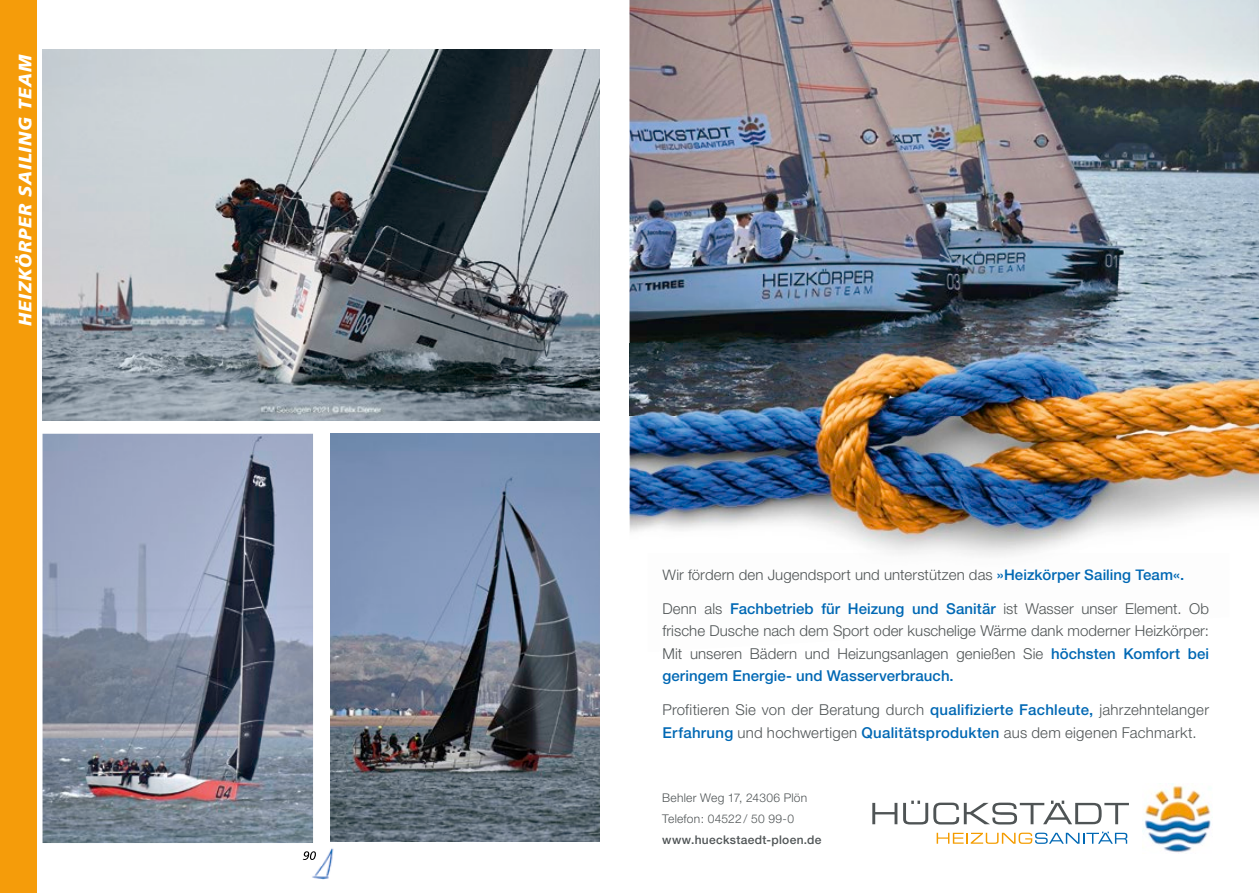
<style>
.page{position:relative;width:1259px;height:893px;background:#fff}
.page>*{position:absolute;margin:0;border:0;box-sizing:border-box;transform-origin:0 0}
.t1{font:italic 900 18px "Frutiger LT Std";color:#fff}
.t2{font:300 15px/22.5px "Helvetica Neue";letter-spacing:.01em;color:#4f5455;text-align:justify}
.t3{font:300 12px/21.3px "Helvetica Neue";letter-spacing:.025em;color:#4f5455}
.t4{font:500 12px "Helvetica Neue";letter-spacing:.025em;color:#4f5455}
.s1{font-weight:500;color:#0068b4}
</style>
<div class="page">
<svg style="left:872px;top:803px;width:25px;height:21px"></svg>
<svg style="left:903px;top:801px;width:226px;height:23px"></svg>
<svg style="left:936px;top:832px;width:191px;height:12px"></svg>
<img style="left:1142px;top:783px;width:69px;height:70px">
<img style="left:629px;top:0;width:630px;height:553px">
<img style="left:1005px;top:569px;width:108px;height:1px">
<img style="left:629px;top:344px;width:630px;height:71px">
<img style="left:43px;top:434px;width:270px;height:409px">
<img style="left:330px;top:434px;width:270px;height:408px">
<img style="left:43px;top:50px;width:557px;height:371px">
<img style="left:312px;top:848px;width:22px;height:32px">
<svg style="left:303px;top:851px;width:13px;height:9px"></svg>
<div style="left:0;top:0;width:36px;height:893px;background:#f59c0a"></div>
<p class="t1" style="left:15px;top:326px;width:273px;rotate:-90deg">HEIZKÖRPER SAILING TEAM</p>
<p class="t2" style="left:662px;top:563px;width:523px">Wir fördern den Jugendsport und unterstützen das <span class="s1">»Heizkörper Sailing Team«.</span></p>
<p class="t2" style="left:662px;top:597px;width:548px">Denn als <span class="s1">Fachbetrieb für Heizung und Sanitär</span> ist Wasser unser Element. Ob frische Dusche nach dem Sport oder kuschelige Wärme dank moderner Heizkörper:<br>Mit unseren Bädern und Heizungsanlagen genießen Sie <span class="s1">höchsten Komfort bei geringem Energie- und Wasserverbrauch.</span></p>
<p class="t2" style="left:662px;top:698px;width:548px">Profitieren Sie von der Beratung durch <span class="s1">qualifizierte Fachleute,</span> jahrzehntelanger<br><span class="s1">Erfahrung</span> und hochwertigen <span class="s1">Qualitätsprodukten</span> aus dem eigenen Fachmarkt.</p>
<p class="t3" style="left:662px;top:787px;width:147px">Behler Weg 17, 24306 Plön<br>Telefon: 04522 / 50 99-0</p>
<p class="t4" style="left:662px;top:833px;width:161px">www.hueckstaedt-ploen.de</p>
</div>
